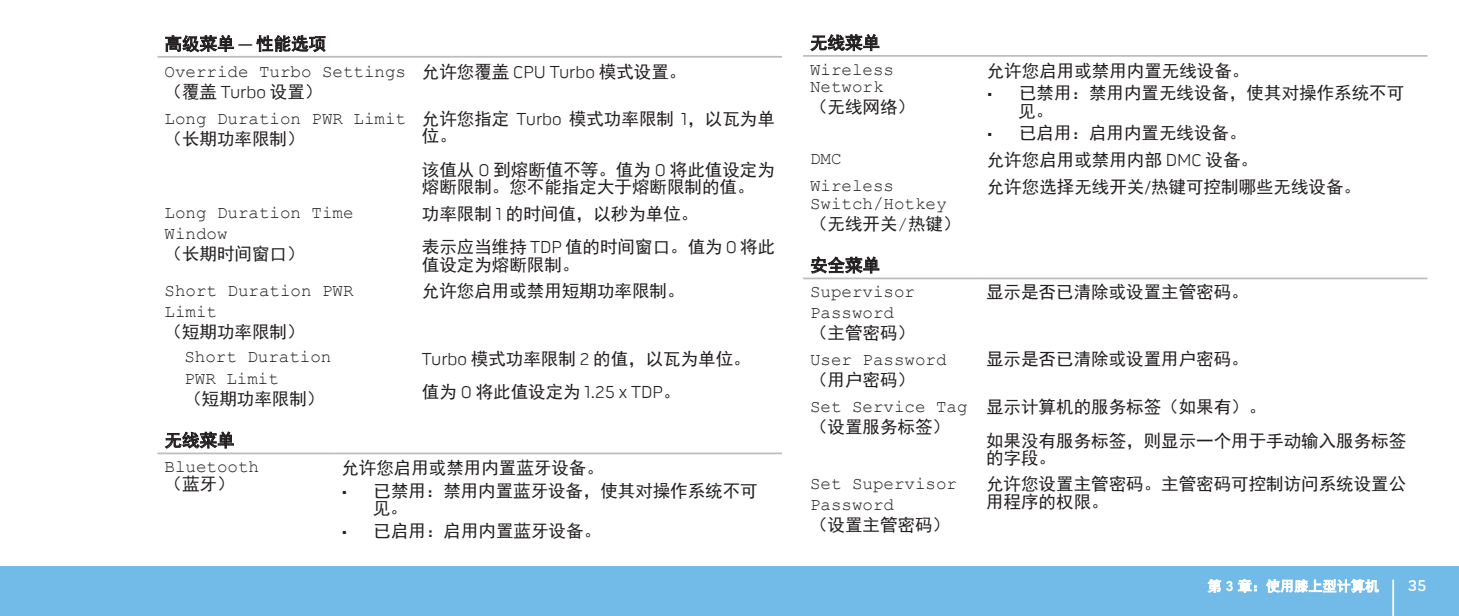
<style>
.page{position:relative;width:1459px;height:616px;background:#fff}
.page>*{position:absolute;margin:0;border:0;box-sizing:border-box;transform-origin:0 0}
.t1{font:17.5px/17.5px "Sim Hei";color:#231f20}
.t2{font:17.5px/21px "Courier New";color:#231f20}
.t3{font:500 15.75px "Pill Alt 600 mg";color:#fff}
.s1{font-family:"Pill Alt 600 mg";font-weight:500}
.s2{font-family:"Pill Alt 600 mg";font-weight:300}
.s3{font-family:"Courier New"}
</style>
<div class="page">
<div style="left:0;top:566px;width:1458px;height:49px;background:#72bbe8"></div>
<hr style="left:1392px;top:579px;width:2px;height:36px;background:#fff">
<svg style="left:1207px;top:579px;width:14px;height:13px"></svg>
<svg style="left:1237px;top:578px;width:19px;height:14px"></svg>
<svg style="left:1266px;top:578px;width:113px;height:14px"></svg>
<hr style="left:158px;top:56px;width:257px;height:2px;background:#bcbdc0">
<hr style="left:415px;top:56px;width:367px;height:2px;background:#bcbdc0">
<svg style="left:165px;top:35px;width:69px;height:17px"></svg>
<svg style="left:256px;top:35px;width:70px;height:17px"></svg>
<hr style="left:158px;top:452px;width:176px;height:2px;background:#bcbdc0">
<hr style="left:334px;top:452px;width:448px;height:2px;background:#bcbdc0">
<svg style="left:165px;top:431px;width:69px;height:17px"></svg>
<hr style="left:803px;top:55px;width:176px;height:2px;background:#bcbdc0">
<hr style="left:979px;top:55px;width:448px;height:2px;background:#bcbdc0">
<svg style="left:810px;top:34px;width:69px;height:17px"></svg>
<hr style="left:803px;top:277px;width:176px;height:2px;background:#bcbdc0">
<hr style="left:979px;top:277px;width:448px;height:2px;background:#bcbdc0">
<svg style="left:810px;top:256px;width:69px;height:17px"></svg>
<p class="t1" style="left:164px;top:35px;width:163px">高级菜单 <span class="s1">—</span> 性能选项</p>
<p class="t2" style="left:164px;top:60px;width:243px">Override Turbo Settings</p>
<p class="t1" style="left:164px;top:83px;width:159px">（覆盖 <span class="s2">Turbo</span> 设置）</p>
<p class="t2" style="left:164px;top:107px;width:243px">Long Duration PWR Limit</p>
<p class="t1" style="left:164px;top:130px;width:141px">（长期功率限制）</p>
<p class="t2" style="left:164px;top:201px;width:191px">Long Duration Time<br>Window</p>
<p class="t1" style="left:164px;top:245px;width:141px">（长期时间窗口）</p>
<p class="t2" style="left:165px;top:279px;width:190px">Short Duration PWR<br>Limit</p>
<p class="t1" style="left:165px;top:322px;width:141px">（短期功率限制）</p>
<p class="t2" style="left:184px;top:345px;width:148px">Short Duration<br>PWR Limit</p>
<p class="t1" style="left:184px;top:389px;width:141px">（短期功率限制）</p>
<p class="t1" style="left:422px;top:63px;width:266px">允许您覆盖 <span class="s2">CPU Turbo</span> 模式设置。</p>
<p class="t1" style="left:422px;top:110px;width:354px">允许您指定 <span class="s2">Turbo</span> 模式功率限制 <span class="s2">1</span>，以瓦为单位。</p>
<p class="t1" style="left:422px;top:160px;width:354px">该值从 <span class="s2">0</span> 到熔断值不等。值为 <span class="s2">0</span> 将此值设定为熔断限制。您不能指定大于熔断限制的值。</p>
<p class="t1" style="left:422px;top:197px;width:354px;line-height:33.2px">功率限制 <span class="s2">1</span> 的时间值，以秒为单位。<br>表示应当维持 <span class="s2">TDP</span> 值的时间窗口。值为 <span class="s2">0</span> 将此</p>
<p class="t1" style="left:422px;top:256px;width:159px">值设定为熔断限制。</p>
<p class="t1" style="left:422px;top:282px;width:264px">允许您启用或禁用短期功率限制。</p>
<p class="t1" style="left:422px;top:341px;width:330px;line-height:33.2px"><span class="s2">Turbo</span> 模式功率限制 <span class="s2">2</span> 的值，以瓦为单位。值为 <span class="s2">0</span> 将此值设定为 <span class="s2">1.25 x TDP</span>。</p>
<p class="t1" style="left:164px;top:431px;width:71px">无线菜单</p>
<p class="t2" style="left:164px;top:455px;width:96px">Bluetooth</p>
<p class="t1" style="left:164px;top:474px;width:71px">（蓝牙）</p>
<p class="t1" style="left:341px;top:459px;width:264px">允许您启用或禁用内置蓝牙设备。</p>
<p class="t1" style="left:373px;top:481px;width:386px;text-indent:-32px"><span class="s2">•</span> 已禁用：禁用内置蓝牙设备，使其对操作系统不可见。</p>
<p class="t1" style="left:341px;top:521px;width:261px"><span class="s2">•</span> 已启用：启用内置蓝牙设备。</p>
<p class="t1" style="left:810px;top:34px;width:71px">无线菜单</p>
<p class="t2" style="left:810px;top:60px;width:85px;line-height:17.5px">Wireless<br>Network</p>
<p class="t1" style="left:810px;top:98px;width:106px">（无线网络）</p>
<p class="t1" style="left:986px;top:62px;width:264px">允许您启用或禁用内置无线设备。</p>
<p class="t1" style="left:1018px;top:84px;width:387px;text-indent:-32px"><span class="s2">•</span> 已禁用：禁用内置无线设备，使其对操作系统不可见。</p>
<p class="t1" style="left:986px;top:124px;width:261px"><span class="s2">•</span> 已启用：启用内置无线设备。</p>
<p class="t2" style="left:810px;top:147px;width:33px">DMC</p>
<p class="t1" style="left:986px;top:151px;width:273px">允许您启用或禁用内部 <span class="s2">DMC</span> 设备。</p>
<p class="t2" style="left:810px;top:176px;width:138px;line-height:17.5px">Wireless<br>Switch/Hotkey</p>
<p class="t1" style="left:810px;top:214px;width:152px">（无线开关<span class="s3">/</span>热键）</p>
<p class="t1" style="left:986px;top:178px;width:376px">允许您选择无线开关<span class="s2">/</span>热键可控制哪些无线设备。</p>
<p class="t1" style="left:810px;top:256px;width:71px">安全菜单</p>
<p class="t2" style="left:810px;top:280px;width:106px">Supervisor<br>Password</p>
<p class="t1" style="left:810px;top:324px;width:106px">（主管密码）</p>
<p class="t2" style="left:810px;top:348px;width:138px">User Password</p>
<p class="t1" style="left:810px;top:371px;width:106px">（用户密码）</p>
<p class="t2" style="left:810px;top:395px;width:159px">Set Service Tag</p>
<p class="t1" style="left:810px;top:418px;width:141px">（设置服务标签）</p>
<p class="t2" style="left:810px;top:472px;width:148px">Set Supervisor<br>Password</p>
<p class="t1" style="left:810px;top:515px;width:141px">（设置主管密码）</p>
<p class="t1" style="left:986px;top:283px;width:264px">显示是否已清除或设置主管密码。</p>
<p class="t1" style="left:986px;top:350px;width:264px">显示是否已清除或设置用户密码。</p>
<p class="t1" style="left:986px;top:390px;width:421px;line-height:33.2px">显示计算机的服务标签（如果有）。<br>如果没有服务标签，则显示一个用于手动输入服务标签</p>
<p class="t1" style="left:986px;top:448px;width:71px">的字段。</p>
<p class="t1" style="left:986px;top:475px;width:421px">允许您设置主管密码。主管密码可控制访问系统设置公用程序的权限。</p>
<p class="t3" style="left:1407px;top:576px;width:20px">35</p>
</div>
